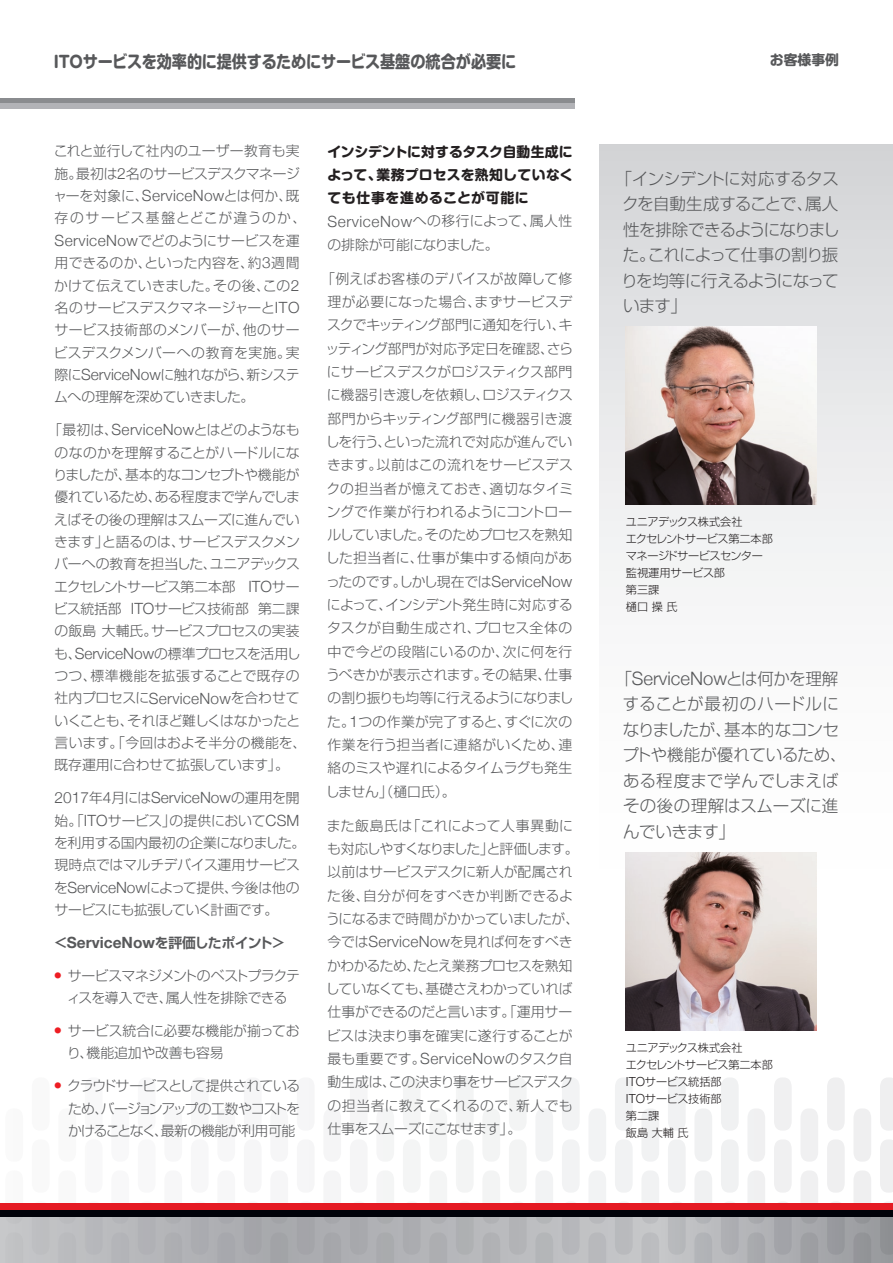
<style>
.page{position:relative;width:893px;height:1263px;background:#fff}
.page>*{position:absolute;margin:0;border:0;box-sizing:border-box;transform-origin:0 0}
.t1{font:300 18.45px "Helvetica Neue";color:#57585a}
.t2{font:700 16.95px "Shin M Go Pro";letter-spacing:-.01em;color:#57585a;scale:.89 1}
.t3{font:300 16.5px/25.5px "Shin Go Pro";letter-spacing:-.02em;color:#57585a;text-align:justify}
.t4{font:300 15.45px "Helvetica Neue";color:#57585a}
.t5{font:300 13.8px/23.4px "Shin Go Pro";letter-spacing:-.02em;color:#57585a}
.t6{font:300 13.8px/22.4px "Shin Go Pro";color:#57585a}
.t7{font:700 13.8px/23.2px "Shin M Go Pro";letter-spacing:.015em;color:#231f20;text-align:justify}
.t8{font:700 13.8px "Shin Go Pro De";letter-spacing:-.05em;color:#57585a}
.t9{font:700 13.8px "Shin M Go Pro";color:#57585a}
.t10{font:300 11.1px/17px "Shin Go Pro";letter-spacing:-.035em;color:#231f20}
.s1{font-family:"Omnes";font-weight:600;font-size:20.4px}
.s2{font-family:"Helvetica Neue";font-size:15.45px}
.s3{font-family:"Shin Go Pro";font-size:13.8px}
.s4{font-family:"Shin Go Pro";font-size:16.5px}
.s5{font-family:"Helvetica Neue";font-size:12.45px}
</style>
<div class="page">
<div style="left:600px;top:145px;width:293px;height:799px;background:linear-gradient(to bottom,#d8d9db,#fff)"></div>
<svg style="left:0;top:1216px;width:747px;height:47px;background:#b0b1b4"></svg>
<svg style="left:747px;top:1078px;width:146px;height:185px"></svg>
<div style="left:0;top:1203px;width:893px;height:7px;background:#e51a23"></div>
<div style="left:0;top:1210px;width:893px;height:6px;background:#010209"></div>
<div style="left:0;top:98px;width:574px;height:5px;background:#8a8c8f"></div>
<div style="left:0;top:103px;width:574px;height:6px;background:#b2b3b7"></div>
<img style="left:626px;top:326px;width:191px;height:179px">
<img style="left:626px;top:852px;width:190px;height:179px">
<p class="t2" style="left:54px;top:48px;width:521px"><span class="s1">ITO</span>サービスを効率的に提供するためにサービス基盤の統合が必要に</p>
<p class="t6" style="left:53px;top:138px;width:255px">これと並行して社内のユーザー教育も実施。最初は<span class="s2">2</span>名のサービスデスクマネージャーを対象に、<span class="s2">ServiceNow</span>とは何か、既存のサービス基盤とどこが違うのか、<br><span class="s2">ServiceNow</span>でどのようにサービスを運用できるのか、といった内容を、約<span class="s2">3</span>週間かけて伝えていきました。その後、この<span class="s2">2</span>名のサービスデスクマネージャーと<span class="s2">ITO</span>サービス技術部のメンバーが、他のサービスデスクメンバーへの教育を実施。実際に<span class="s2">ServiceNow</span>に触れながら、新システムへの理解を深めていきました。</p>
<p class="t5" style="left:53px;top:417px;width:255px;line-height:22.4px;text-indent:-5px">「最初は、<span class="s2">ServiceNow</span>とはどのようなものなのかを理解することがハードルになりましたが、基本的なコンセプトや機能が優れているため、ある程度まで学んでしまえばその後の理解はスムーズに進んでいきます」と語るのは、サービスデスクメンバーへの教育を担当した、ユニアデックスエクセレントサービス第二本部 <span class="s2">ITO</span>サービス統括部 <span class="s2">ITO</span>サービス技術部 第二課の飯島大輔氏。サービスプロセスの実装も、<span class="s2">ServiceNow</span>の標準プロセスを活用しつつ、標準機能を拡張することで既存の社内プロセスに<span class="s2">ServiceNow</span>を合わせていくことも、それほど難しくはなかったと言います。「今回はおよそ半分の機能を、既存運用に合わせて拡張しています」。</p>
<p class="t4" style="left:55px;top:788px;width:246px">2017<span class="s3">年</span>4<span class="s3">月には</span>ServiceNow<span class="s3">の運用を開</span></p>
<p class="t5" style="left:54px;top:807px;width:253px;line-height:22.4px">始。「<span class="s2">ITO</span>サービス」の提供において<span class="s2">CSM</span>を利用する国内最初の企業になりました。現時点ではマルチデバイス運用サービスを<span class="s2">ServiceNow</span>によって提供、今後は他のサービスにも拡張していく計画です。</p>
<p class="t8" style="left:54px;top:931px;width:232px">＜<span class="s2">ServiceNow</span>を評価したポイント＞</p>
<p class="t5" style="left:55px;top:963px;width:247px;line-height:22.4px;text-align:center"><sup>●</sup> サービスマネジメントのベストプラクティスを導入でき、属人性を排除できる</p>
<p class="t6" style="left:67px;top:1018px;width:234px;text-indent:-13px"><sup>●</sup> サービス統合に必要な機能が揃っており、機能追加や改善も容易</p>
<p class="t5" style="left:68px;top:1073px;width:234px;line-height:22.4px;text-align:justify;text-indent:-14px"><sup>●</sup> クラウドサービスとして提供されているため、バージョンアップの工数やコストをかけることなく、最新の機能が利用可能</p>
<p class="t7" style="left:327px;top:138px;width:248px">インシデントに対するタスク自動生成によって、業務プロセスを熟知していなくても仕事を進めることが可能に</p>
<p class="t5" style="left:327px;top:208px;width:246px"><span class="s2">ServiceNow</span>への移行によって、属人性の排除が可能になりました。</p>
<p class="t5" style="left:326px;top:265px;width:249px;text-align:justify;text-indent:-5px">「例えばお客様のデバイスが故障して修理が必要になった場合、まずサービスデスクでキッティング部門に通知を行い、キッティング部門が対応予定日を確認、さらにサービスデスクがロジスティクス部門に機器引き渡しを依頼し、ロジスティクス部門からキッティング部門に機器引き渡しを行う、といった流れで対応が進んでいきます。以前はこの流れをサービスデスクの担当者が憶えておき、適切なタイミングで作業が行われるようにコントロールしていました。そのためプロセスを熟知した担当者に、仕事が集中する傾向があったのです。しかし現在では<span class="s2">ServiceNow</span>によって、インシデント発生時に対応するタスクが自動生成され、プロセス全体の中で今どの段階にいるのか、次に何を行うべきかが表示されます。その結果、仕事の割り振りも均等に行えるようになりました。<span class="s2">1</span>つの作業が完了すると、すぐに次の作業を行う担当者に連絡がいくため、連絡のミスや遅れによるタイムラグも発生しません」（樋口氏）。</p>
<p class="t5" style="left:326px;top:812px;width:255px">また飯島氏は「これによって人事異動にも対応しやすくなりました」と評価します。以前はサービスデスクに新人が配属された後、自分が何をすべきか判断できるようになるまで時間がかかっていましたが、今では<span class="s2">ServiceNow</span>を見れば何をすべきかわかるため、たとえ業務プロセスを熟知していなくても、基礎さえわかっていれば仕事ができるのだと言います。「運用サービスは決まり事を確実に遂行することが最も重要です。<span class="s2">ServiceNow</span>のタスク自動生成は、この決まり事をサービスデスクの担当者に教えてくれるので、新人でも仕事をスムーズにこなせます」。</p>
<p class="t9" style="left:770px;top:49px;width:71px">お客様事例</p>
<p class="t3" style="left:622px;top:164px;width:219px;text-indent:-6px">「インシデントに対応するタスクを自動生成することで、属人性を排除できるようになりました。これによって仕事の割り振りを均等に行えるようになっています」</p>
<p class="t10" style="left:626px;top:512px;width:149px">ユニアデックス株式会社<br>エクセレントサービス第二本部マネージドサービスセンター監視運用サービス部<br>第三課<br>樋口操氏</p>
<h1 class="t1" style="left:615px;top:667px;width:224px"><span class="s4">「</span>ServiceNow<span class="s4">とは何かを理解</span></h1>
<p class="t3" style="left:622px;top:689px;width:226px;text-align:left">することが最初のハードルになりましたが、基本的なコンセプトや機能が優れているため、ある程度まで学んでしまえばその後の理解はスムーズに進んでいきます」</p>
<p class="t10" style="left:626px;top:1038px;width:149px">ユニアデックス株式会社<br>エクセレントサービス第二本部<br><span class="s5">ITO</span>サービス統括部<br><span class="s5">ITO</span>サービス技術部<br>第二課<br>飯島大輔氏</p>
</div>
